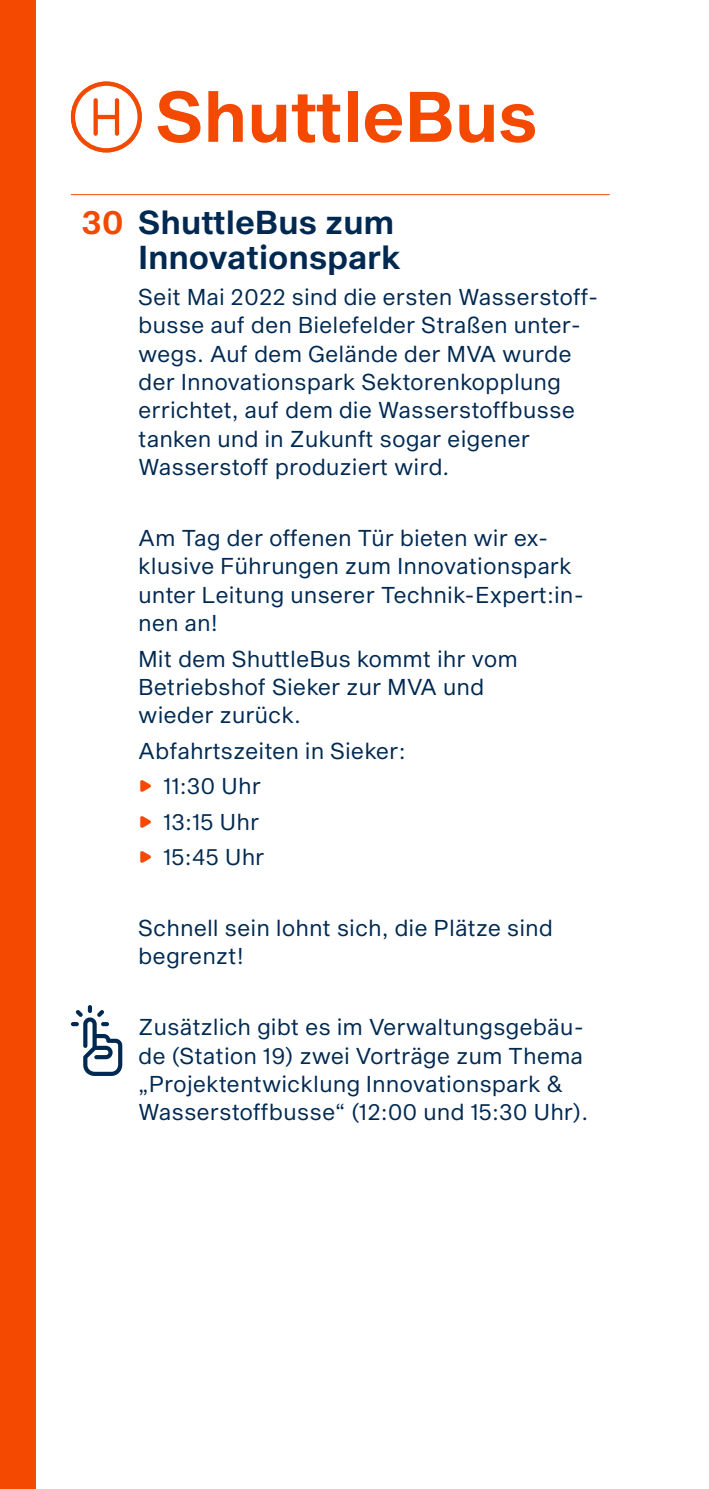
<style>
.page{position:relative;width:709px;height:1489px;background:#fff}
.page>*{position:absolute;margin:0;border:0;box-sizing:border-box;transform-origin:0 0}
.t1{font:70px "S Sequel Semi";letter-spacing:-.01em;color:#f34900}
.t2{font:32.5px/35.5px "S Sequel Semi";letter-spacing:-.005em;color:#002952;text-align:right}
.t3{font:22.5px/28.2px "S Sequel";color:#002952}
.s1{color:#f34900}
</style>
<div class="page">
<div style="left:0;top:0;width:35px;height:1488px;background:#f34900"></div>
<svg style="left:71px;top:81px;width:71px;height:71px"></svg>
<hr style="left:71px;top:194px;width:538px;height:1px;background:#f34900">
<svg style="left:71px;top:1005px;width:51px;height:70px"></svg>
<h1 class="t1" style="left:155px;top:67px;width:384px">ShuttleBus</h1>
<h2 class="t2" style="left:81px;top:206px;width:321px"><span class="s1">30</span> ShuttleBus zum<br>Innovationspark</h2>
<p class="t3" style="left:138px;top:284px;width:462px">Seit Mai 2022 sind die ersten Wasserstoff&shy;busse auf den Bielefelder Straßen unter&shy;wegs. Auf dem Gelände der MVA wurde der Innovationspark Sektorenkopplung errichtet, auf dem die Wasserstoffbusse tanken und in Zukunft sogar eigener Wasserstoff produziert wird.</p>
<p class="t3" style="left:138px;top:524px;width:447px">Am Tag der offenen Tür bieten wir ex&shy;klusive Führungen zum Innovationspark unter Leitung unserer Technik-Expert:in&shy;nen an!</p>
<p class="t3" style="left:138px;top:645px;width:381px">Mit dem ShuttleBus kommt ihr vom<br>Betriebshof Sieker zur MVA und wieder zurück.</p>
<p class="t3" style="left:138px;top:737px;width:269px">Abfahrtszeiten in Sieker:</p>
<p class="t3" style="left:138px;top:773px;width:124px"><span class="s1">❑</span> 11:30 Uhr</p>
<p class="t3" style="left:138px;top:808px;width:123px"><span class="s1">❑</span> 13:15 Uhr</p>
<p class="t3" style="left:138px;top:843px;width:128px"><span class="s1">❑</span> 15:45 Uhr</p>
<p class="t3" style="left:138px;top:914px;width:416px">Schnell sein lohnt sich, die Plätze sind begrenzt!</p>
<p class="t3" style="left:138px;top:1014px;width:451px">Zusätzlich gibt es im Verwaltungsgebäu&shy;de (Station 19) zwei Vorträge zum Thema „Projektentwicklung Innovationspark &amp; Wasserstoffbusse“ (12:00 und 15:30 Uhr).</p>
</div>
